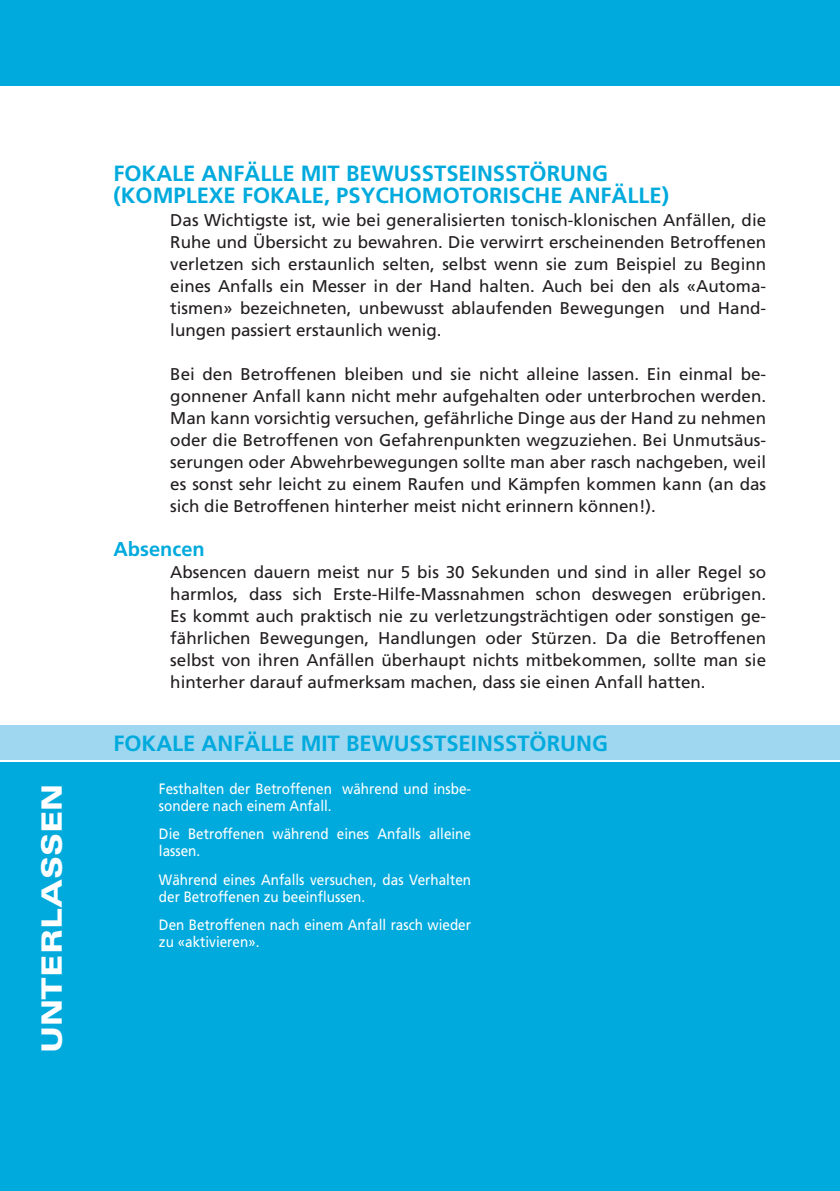
<style>
.page{position:relative;width:840px;height:1191px;background:#fff}
.page>*{position:absolute;margin:0;border:0;box-sizing:border-box;transform-origin:0 0}
.t1{font:900 expanded 28px "Univers";color:#fff}
.t2{font:700 22px/22px "Frutiger";color:#0ad}
.t3{font:700 20px "Frutiger";color:#0ad}
.t4{font:17px/22px "Frutiger";color:#231f20;text-align:justify}
.t5{font:15px/17px "Frutiger";color:#fff;scale:.9 1}
</style>
<div class="page">
<div style="left:0;top:763px;width:839px;height:428px;background:#0ad"></div>
<div style="left:0;top:726px;width:839px;height:34px;background:#9fd7f0"></div>
<div style="left:0;top:0;width:839px;height:85px;background:#0ad"></div>
<p class="t2" style="left:113px;top:163px;width:556px">FOKALE ANFÄLLE MIT BEWU SSTSEINSSTÖRUNG (KOMPLEXE FOKALE, PSYCHOMOTORISCHE ANFÄLLE)</p>
<p class="t4" style="left:170px;top:209px;width:597px">Das Wichtigste ist, wie bei generalisierten tonisch-klonischen Anfällen, die Ruhe und Übersicht zu bewahren. Die verwirrt erscheinenden Betroffenen verletzen sich erstaunlich selten, selbst wenn sie zum Beispiel zu Beginn eines Anfalls ein Messer in der Hand halten. Auch bei den als «Automa&shy;tismen» bezeichneten, unbewusst ablaufenden Bewegungen und Hand&shy;lungen passiert erstaunlich wenig.</p>
<p class="t4" style="left:170px;top:363px;width:597px">Bei den Betroffenen bleiben und sie nicht alleine lassen. Ein einmal be&shy;gonnener Anfall kann nicht mehr aufgehalten oder unterbrochen werden.<br>Man kann vorsichtig versuchen, gefährliche Dinge aus der Hand zu nehmen oder die Betroffenen von Gefahrenpunkten wegzuziehen. Bei Unmutsäus&shy;serungen oder Abwehrbewegungen sollte man aber rasch nachgeben, weil es sonst sehr leicht zu einem Raufen und Kämpfen kommen kann (an das sich die Betroffenen hinterher meist nicht erinnern können!).</p>
<p class="t3" style="left:113px;top:537px;width:93px">ABSENCEN</p>
<p class="t4" style="left:170px;top:561px;width:597px">Absencen dauern meist nur 5 bis 30 Sekunden und sind in aller Regel so harmlos, dass sich Erste-Hilfe-Massnahmen schon deswegen erübrigen.<br>Es kommt auch praktisch nie zu verletzungsträchtigen oder sonstigen ge&shy;fährlichen Bewegungen, Handlungen oder Stürzen. Da die Betroffenen selbst von ihren Anfällen überhaupt nichts mitbekommen, sollte man sie hinterher darauf aufmerksam machen, dass sie einen Anfall hatten.</p>
<p class="t2" style="left:113px;top:732px;width:26px">FOKALE</p>
<p class="t2" style="left:201px;top:732px;width:30px">ANFÄLLE</p>
<p class="t2" style="left:300px;top:732px;width:14px">MIT</p>
<p class="t2" style="left:346px;top:732px;width:77px">BEWUSSTSEINSST</p>
<p class="t2" style="left:529px;top:732px;width:62px">ÖRUNG</p>
<h1 class="t1" style="left:35px;top:1053px;width:271px;rotate:-90deg">UNTERLASSEN</h1>
<p class="t5" style="left:159px;top:780px;width:348px">Festhalten der Betroffenen während und insbe&shy;sondere nach einem Anfall.</p>
<p class="t5" style="left:159px;top:825px;width:348px">Die Betroffenen während eines Anfalls alleine lassen.</p>
<p class="t5" style="left:159px;top:871px;width:348px">Während eines Anfalls versuchen, das Verhalten der Betroffenen zu beeinflussen.</p>
<p class="t5" style="left:159px;top:916px;width:348px">Den Betroffenen nach einem Anfall rasch wieder zu «aktivieren».</p>
</div>
